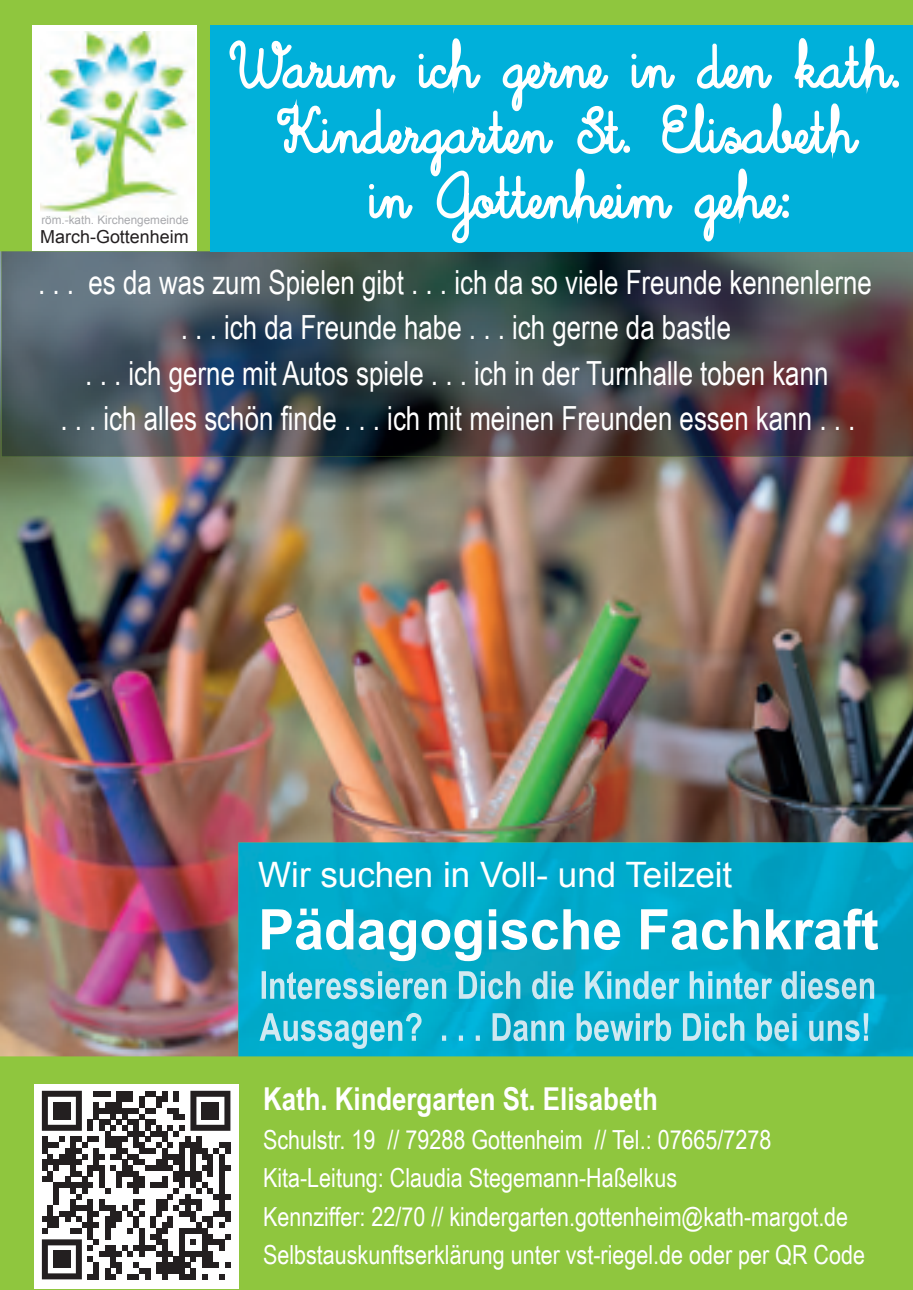
<style>
.page{position:relative;width:913px;height:1290px;background:#fff}
.page>*{position:absolute;margin:0;border:0;box-sizing:border-box;transform-origin:0 0}
.t1{font:700 56px "Arial";color:#fff;scale:.96 1}
.t2{font:35px "Arial";color:#fff}
.t3{font:33.25px/45.5px "Arial Narrow";color:#fff;text-align:center;scale:.95 1}
.t4{font:700 31.5px "Arial Narrow";color:#fff}
.t5{font:26.25px/38.5px "Arial Narrow";color:#fff}
.t6{font:17.85px "Arial";color:#231f20}
.t7{font:11.55px "Arial";color:#a8a9ad}
</style>
<div class="page">
<div style="left:0;top:0;width:913px;height:1289px;background:#8fc63e"></div>
<img style="left:0;top:251px;width:913px;height:805px">
<img style="left:238px;top:842px;width:675px;height:214px">
<img style="left:1px;top:251px;width:912px;height:205px">
<div style="left:32px;top:25px;width:164px;height:226px;background:#fff"></div>
<img style="left:41px;top:31px;width:154px;height:186px">
<div style="left:211px;top:25px;width:702px;height:226px;background:#00b0da"></div>
<svg style="left:227px;top:38px;width:675px;height:398px"></svg>
<img style="left:262px;top:971px;width:612px;height:28px">
<img style="left:259px;top:1012px;width:609px;height:36px">
<div style="left:34px;top:1083px;width:204px;height:205px;background:#fff"></div>
<svg style="left:42px;top:1090px;width:188px;height:189px"></svg>
<div style="left:53px;top:1102px;width:17px;height:17px;background:#231f20"></div>
<div style="left:202px;top:1102px;width:17px;height:17px;background:#231f20"></div>
<div style="left:53px;top:1250px;width:17px;height:17px;background:#231f20"></div>
<p class="t7" style="left:41px;top:213px;width:149px">röm.-kath. Kirchengemeinde</p>
<p class="t6" style="left:40px;top:226px;width:150px">March-Gottenheim</p>
<p class="t3" style="left:38px;top:258px;width:879px">. . . es da was zum Spielen gibt . . . ich da so viele Freunde kennenlerne . . . ich da Freunde habe . . . ich gerne da bastle<br>. . . ich gerne mit Autos spiele . . . ich in der Turnhalle toben kann<br>. . . ich alles schön finde . . . ich mit meinen Freunden essen kann . . .</p>
<p class="t2" style="left:258px;top:854px;width:475px">Wir suchen in Voll- und Teilzeit</p>
<h1 class="t1" style="left:258px;top:898px;width:648px">Pädagogische Fachkraft</h1>
<p class="t4" style="left:263px;top:1075px;width:396px">Kath. Kindergarten St. Elisabeth</p>
<p class="t5" style="left:263px;top:1119px;width:603px">Schulstr. 19 // 79288 Gottenheim // Tel.: 07665/7278<br>Kita-Leitung: Claudia Stegemann-Haßelkus<br>Kennziffer: 22/70 // kindergarten.gottenheim@kath-margot.de Selbstauskunftserklärung unter vst-riegel.de oder per QR Code</p>
</div>
